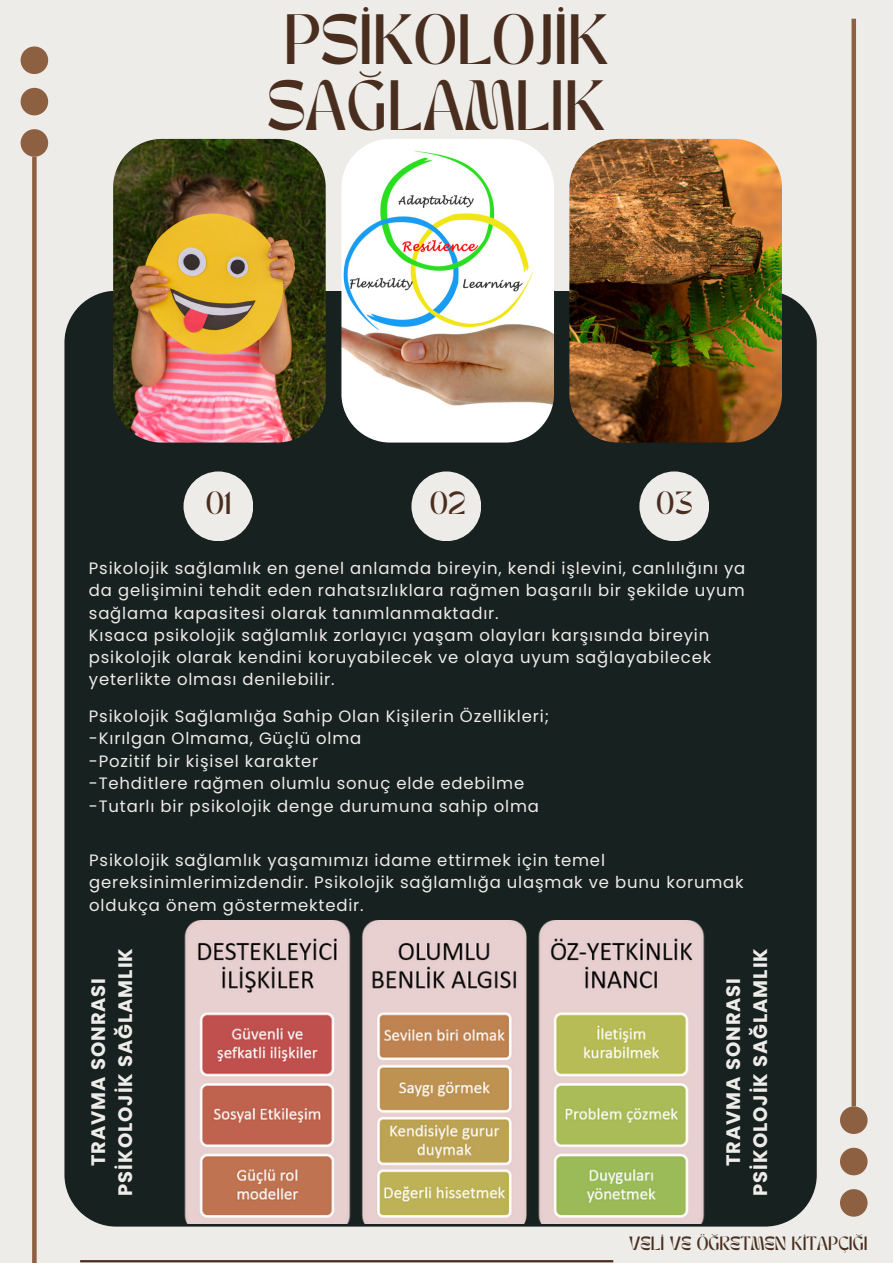
<style>
.page{position:relative;width:893px;height:1264px;background:#fff}
.page>*{position:absolute;margin:0;border:0;box-sizing:border-box;transform-origin:0 0}
.t1{font:49.65px/66.3px "TANMERINGUE";color:#492e1f;text-align:center}
.t2{font:22.5px "TANMERINGUE";color:#492e1f}
.t3{font:700 19.5px/27px "Poppins";letter-spacing:.05em;color:#eeece9;text-align:center}
.t4{font:16.5px/22.2px "Poppins";letter-spacing:.05em;color:#eeece9;text-align:justify}
.t5{font:13.5px "TANMERINGUE";color:#492e1f}
</style>
<div class="page">
<div style="left:0;top:0;width:892px;height:1262px;background:#eeece9"></div>
<hr style="left:80px;top:1259px;width:533px;height:3px;background:#492e1f">
<svg style="left:21px;top:47px;width:27px;height:110px"></svg>
<svg style="left:840px;top:1106px;width:27px;height:110px"></svg>
<div style="left:851px;top:19px;width:5px;height:1087px;background:#8e6042"></div>
<div style="left:32px;top:157px;width:5px;height:1105px;background:#8e6042"></div>
<div style="left:64px;top:291px;width:752px;height:935px;background:#17211f"></div>
<img style="left:113px;top:139px;width:213px;height:303px;border-radius:49px">
<img style="left:341px;top:139px;width:213px;height:303px;border-radius:49px">
<img style="left:569px;top:139px;width:213px;height:303px;border-radius:49px">
<div style="left:183px;top:471px;width:70px;height:70px;background:#eeece9;border-radius:50%"></div>
<div style="left:411px;top:471px;width:70px;height:70px;background:#eeece9;border-radius:50%"></div>
<div style="left:639px;top:471px;width:70px;height:70px;background:#eeece9;border-radius:50%"></div>
<img style="left:180px;top:920px;width:534px;height:303px">
<p class="t1" style="left:267px;top:14px;width:343px">PSİKOLOJİK<br>SAĞLAMLIK</p>
<p class="t2" style="left:205px;top:491px;width:27px">01</p>
<p class="t2" style="left:429px;top:491px;width:38px">02</p>
<p class="t2" style="left:655px;top:491px;width:38px">03</p>
<p class="t4" style="left:89px;top:557px;width:658px">Psikolojik sağlamlık en genel anlamda bireyin, kendi işlevini, canlılığını ya da gelişimini tehdit eden rahatsızlıklara rağmen başarılı bir şekilde uyum sağlama kapasitesi olarak tanımlanmaktadır.</p>
<p class="t4" style="left:89px;top:624px;width:623px">Kısaca psikolojik sağlamlık zorlayıcı yaşam olayları karşısında bireyin psikolojik olarak kendini koruyabilecek ve olaya uyum sağlayabilecek yeterlikte olması denilebilir.</p>
<p class="t4" style="left:89px;top:705px;width:461px">Psikolojik Sağlamlığa Sahip Olan Kişilerin Özellikleri;</p>
<p class="t4" style="left:89px;top:727px;width:274px">-Kırılgan Olmama, Güçlü olma</p>
<p class="t4" style="left:89px;top:750px;width:231px">-Pozitif bir kişisel karakter</p>
<p class="t4" style="left:89px;top:772px;width:437px">-Tehditlere rağmen olumlu sonuç elde edebilme</p>
<p class="t4" style="left:89px;top:795px;width:451px">-Tutarlı bir psikolojik denge durumuna sahip olma</p>
<p class="t4" style="left:89px;top:848px;width:655px;text-align:left">Psikolojik sağlamlık yaşamımızı idame ettirmek için temel gereksinimlerimizdendir. Psikolojik sağlamlığa ulaşmak ve bunu korumak oldukça önem göstermektedir.</p>
<p class="t3" style="left:719px;top:1195px;width:249px;rotate:-90deg">TRAVMA SONRASI<br>PSİKOLOJİK SAĞLAMLIK</p>
<p class="t3" style="left:85px;top:1195px;width:249px;rotate:-90deg">TRAVMA SONRASI<br>PSİKOLOJİK SAĞLAMLIK</p>
<p class="t5" style="left:629px;top:1236px;width:240px">VELİ VE ÖĞRETMEN KİTAPÇIĞI</p>
</div>
